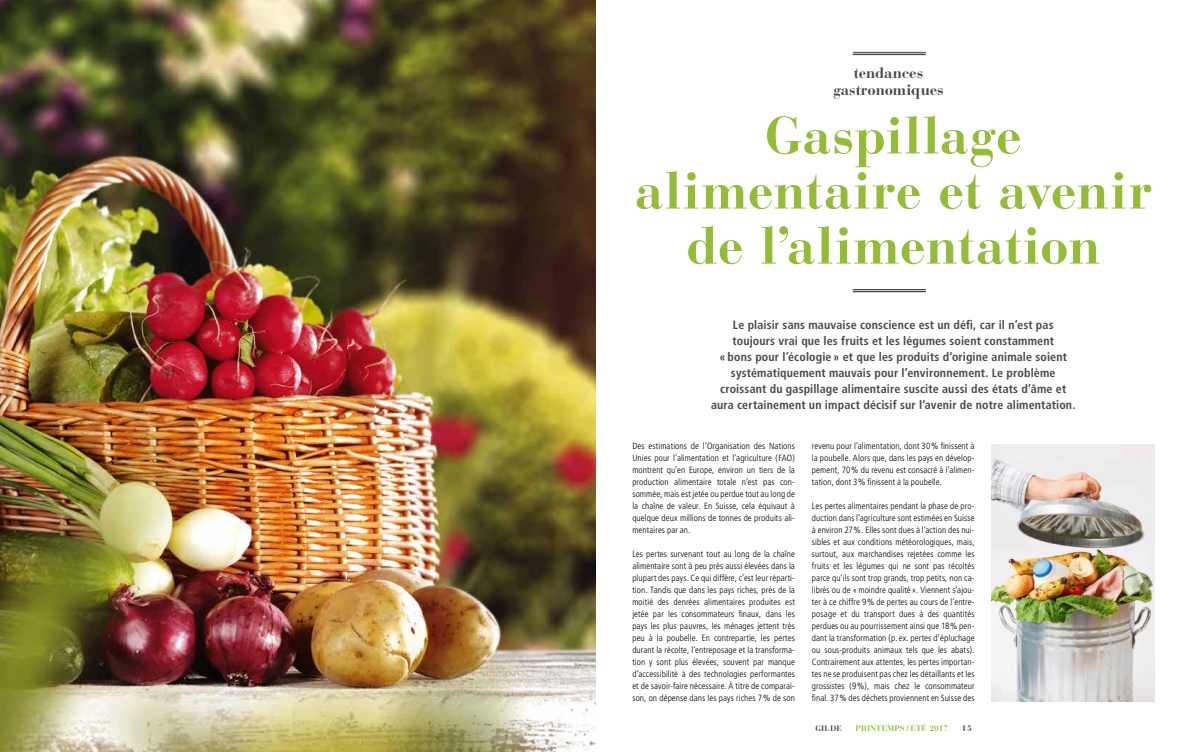
<style>
.page{position:relative;width:1191px;height:752px;background:#fff}
.page>*{position:absolute;margin:0;border:0;box-sizing:border-box;transform-origin:0 0}
.t1{font:700 52px/55px "Bauer Bodoni LT";letter-spacing:-.005em;color:#95bc39;text-align:center}
.t2{font:700 15px/17px "Bauer Bodoni LT";letter-spacing:-.005em;color:#4b4744;text-align:center}
.t3{font:700 condensed 12px/16px "Frutiger";letter-spacing:.01em;color:#4b4744;text-align:center}
.t4{font:300 condensed 9px/12px "Frutiger";letter-spacing:.01em;color:#000;text-align:justify}
.t5{font:700 8px "Bauer Bodoni LT";letter-spacing:.02em;color:#95bc39}
.t6{font:700 8px "Bauer Bodoni LT";letter-spacing:.02em;color:#4b4744}
.t7{font:900 8px "Bauer Bodoni";color:#6a6864}
</style>
<div class="page">
<img style="left:991px;top:444px;width:163px;height:256px">
<img style="left:0;top:0;width:595px;height:751px">
<hr style="left:853px;top:54px;width:73px;height:1px;background:#4b4744">
<hr style="left:853px;top:52px;width:73px;height:1px;background:#4b4744">
<hr style="left:853px;top:290px;width:73px;height:2px;background:#4b4744">
<hr style="left:853px;top:289px;width:73px;height:1px;background:#4b4744">
<h2 class="t2" style="left:833px;top:65px;width:112px">tendances gastronomiques</h2>
<h1 class="t1" style="left:634px;top:108px;width:519px">Gaspillage alimentaire et avenir de l’alimentation</h1>
<p class="t3" style="left:711px;top:317px;width:366px">Le plaisir sans mauvaise conscience est un défi, car il n’est pas toujours vrai que les fruits et les légumes soient constamment<br>« bons pour l’écologie » et que les produits d’origine animale soient systématiquement mauvais pour l’environnement. Le problème croissant du gaspillage alimentaire suscite aussi des états d’âme et aura certainement un impact décisif sur l’avenir de notre alimentation.</p>
<p class="t4" style="left:632px;top:439px;width:164px">Des estimations de l’Organisation des Nations Unies pour l’alimentation et l’agriculture (FAO) montrent qu’en Europe, environ un tiers de la production alimentaire totale n’est pas con&shy;sommée, mais est jetée ou perdue tout au long de la chaîne de valeur. En Suisse, cela équivaut à quelque deux millions de tonnes de produits ali&shy;mentaires par an.</p>
<p class="t4" style="left:632px;top:547px;width:164px">Les pertes survenant tout au long de la chaîne alimentaire sont à peu près aussi élevées dans la plupart des pays. Ce qui diffère, c’est leur réparti&shy;tion. Tandis que dans les pays riches, près de la moitié des denrées alimentaires produites est jetée par les consommateurs finaux, dans les pays les plus pauvres, les ménages jettent très peu à la poubelle. En contrepartie, les pertes durant la récolte, l’entreposage et la transforma&shy;tion y sont plus élevées, souvent par manque d’accessibilité à des technologies performantes et de savoir-faire nécessaire. À titre de comparai&shy;son, on dépense dans les pays riches 7% de son</p>
<p class="t4" style="left:812px;top:439px;width:164px">revenu pour l’alimentation, dont 30% finissent à la poubelle. Alors que, dans les pays en dévelop&shy;pement, 70% du revenu est consacré à l’alimen&shy;tation, dont 3% finissent à la poubelle.</p>
<p class="t4" style="left:812px;top:499px;width:164px">Les pertes alimentaires pendant la phase de pro&shy;duction dans l’agriculture sont estimées en Suisse à environ 27%. Elles sont dues à l’action des nui&shy;sibles et aux conditions météorologiques, mais, surtout, aux marchandises rejetées comme les fruits et les légumes qui ne sont pas récoltés parce qu’ils sont trop grands, trop petits, non ca&shy;librés ou de «moindre qualité ». Viennent s’ajou&shy;ter à ce chiffre 9% de pertes au cours de l’entre&shy;posage et du transport dues à des quantités perdues ou au pourrissement ainsi que 18% pen&shy;dant la transformation (p. ex. pertes d’épluchage ou sous-produits animaux tels que les abats).<br>Contrairement aux attentes, les pertes importan&shy;tes ne se produisent pas chez les détaillants et les grossistes (9%), mais chez le consommateur final. 37% des déchets proviennent en Suisse des</p>
<p class="t6" style="left:815px;top:723px;width:28px">gilde</p>
<p class="t5" style="left:855px;top:723px;width:12px">PRINTEM</p>
<p class="t5" style="left:894px;top:723px;width:55px">PS /ÉTÉ 2017</p>
<p class="t7" style="left:961px;top:723px;width:12px">15</p>
</div>
